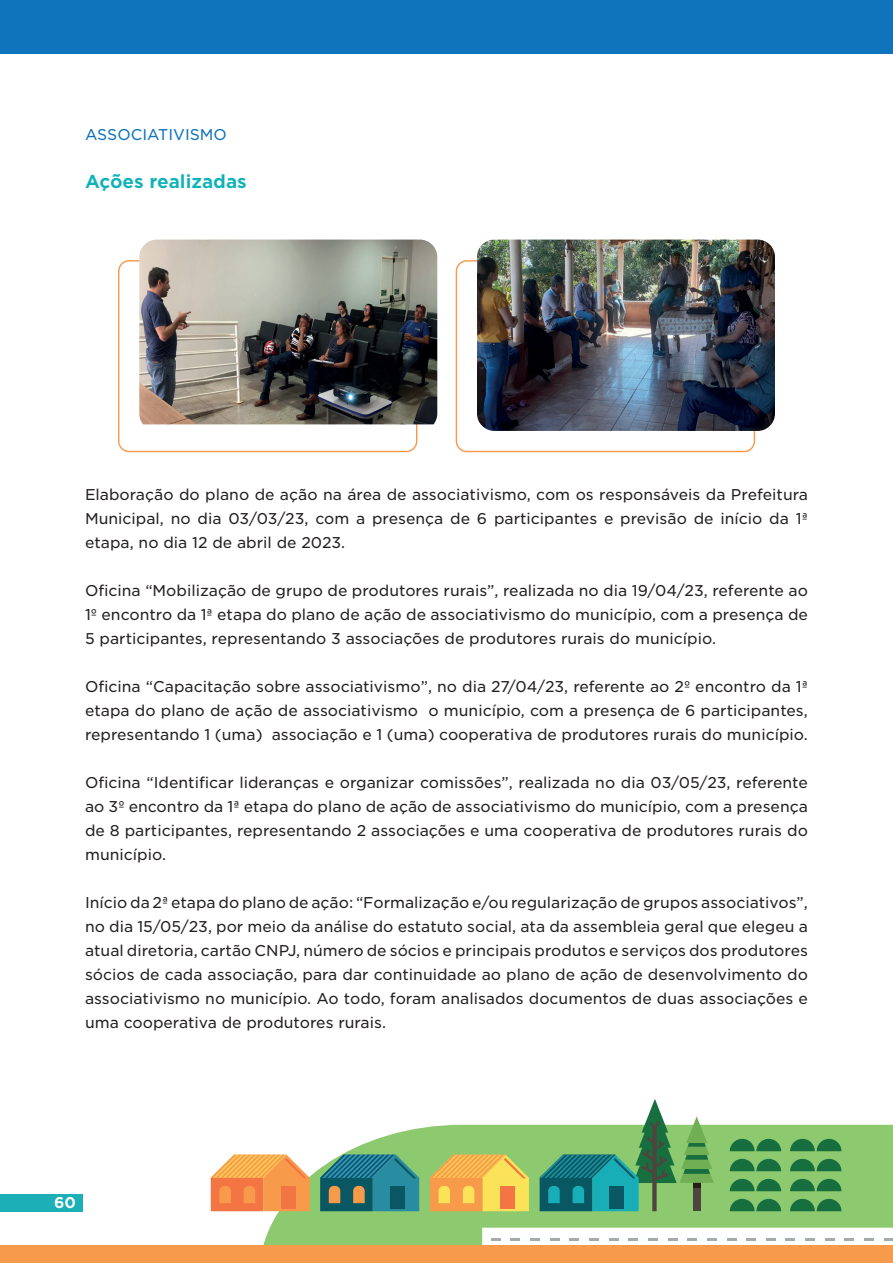
<style>
.page{position:relative;width:893px;height:1263px;background:#fff}
.page>*{position:absolute;margin:0;border:0;box-sizing:border-box;transform-origin:0 0}
.t1{font:700 18px "Gotham S Sm";color:#0eb2b8}
.t2{font:15px/24px "Gotham S Sm";color:#231f20;text-align:justify}
.t3{font:15px "Gotham S Sm";color:#1074bc}
.t4{font:700 15px "Gotham S Sm";color:#fff}
</style>
<div class="page">
<svg style="left:260px;top:1125px;width:633px;height:121px;fill:#8cc96f"></svg>
<svg style="left:430px;top:1155px;width:52px;height:56px;background:#eeae50"></svg>
<svg style="left:320px;top:1155px;width:99px;height:56px;background:#357e82"></svg>
<svg style="left:211px;top:1155px;width:99px;height:56px;background:#f69c5a"></svg>
<svg style="left:540px;top:1099px;width:174px;height:36px"></svg>
<svg style="left:482px;top:1135px;width:411px;height:111px;background:#86ba7e"></svg>
<svg style="left:884px;top:1238px;width:9px;height:2px"></svg>
<svg style="left:864px;top:1238px;width:10px;height:2px"></svg>
<svg style="left:844px;top:1238px;width:10px;height:2px"></svg>
<svg style="left:825px;top:1238px;width:10px;height:2px"></svg>
<svg style="left:805px;top:1238px;width:10px;height:2px"></svg>
<svg style="left:785px;top:1238px;width:10px;height:2px"></svg>
<svg style="left:766px;top:1238px;width:10px;height:2px"></svg>
<svg style="left:746px;top:1238px;width:10px;height:2px"></svg>
<svg style="left:727px;top:1238px;width:9px;height:2px"></svg>
<svg style="left:707px;top:1238px;width:10px;height:2px"></svg>
<svg style="left:687px;top:1238px;width:10px;height:2px"></svg>
<svg style="left:668px;top:1238px;width:9px;height:2px"></svg>
<svg style="left:648px;top:1238px;width:10px;height:2px"></svg>
<svg style="left:628px;top:1238px;width:10px;height:2px"></svg>
<svg style="left:609px;top:1238px;width:9px;height:2px"></svg>
<svg style="left:589px;top:1238px;width:10px;height:2px"></svg>
<svg style="left:569px;top:1238px;width:10px;height:2px"></svg>
<svg style="left:550px;top:1238px;width:10px;height:2px"></svg>
<svg style="left:530px;top:1238px;width:10px;height:2px"></svg>
<svg style="left:510px;top:1238px;width:10px;height:2px"></svg>
<svg style="left:491px;top:1238px;width:10px;height:2px"></svg>
<div style="left:0;top:1246px;width:893px;height:17px;background:#f79a4c"></div>
<div style="left:0;top:1194px;width:83px;height:18px;background:#1cafb8"></div>
<div style="left:0;top:0;width:893px;height:54px;background:#1074bc"></div>
<img style="left:139px;top:240px;width:298px;height:184px">
<img style="left:477px;top:240px;width:298px;height:191px">
<p class="t3" style="left:85px;top:124px;width:143px">ASSOCIATIVISMO</p>
<p class="t1" style="left:85px;top:169px;width:163px">Ações realizadas</p>
<p class="t2" style="left:85px;top:482px;width:724px">Elaboração do plano de ação na área de associativismo, com os responsáveis da Prefeitura Municipal, no dia 03/03/23, com a presença de 6 participantes e previsão de início da 1ª etapa, no dia 12 de abril de 2023.</p>
<p class="t2" style="left:85px;top:578px;width:724px">Oficina “Mobilização de grupo de produtores rurais”, realizada no dia 19/04/23, referente ao 1º encontro da 1ª etapa do plano de ação de associativismo do município, com a presença de 5 participantes, representando 3 associações de produtores rurais do município.</p>
<p class="t2" style="left:85px;top:674px;width:724px">Oficina “Capacitação sobre associativismo”, no dia 27/04/23, referente ao 2º encontro da 1ª etapa do plano de ação de associativismo o município, com a presença de 6 participantes, representando 1 (uma) associação e 1 (uma) cooperativa de produtores rurais do município.</p>
<p class="t2" style="left:85px;top:770px;width:724px">Oficina “Identificar lideranças e organizar comissões”, realizada no dia 03/05/23, referente ao 3º encontro da 1ª etapa do plano de ação de associativismo do município, com a presença de 8 participantes, representando 2 associações e uma cooperativa de produtores rurais do município.</p>
<p class="t2" style="left:85px;top:890px;width:724px">Início da 2ª etapa do plano de ação: “Formalização e/ou regularização de grupos associativos”, no dia 15/05/23, por meio da análise do estatuto social, ata da assembleia geral que elegeu a atual diretoria, cartão CNPJ, número de sócios e principais produtos e serviços dos produtores sócios de cada associação, para dar continuidade ao plano de ação de desenvolvimento do associativismo no município. Ao todo, foram analisados documentos de duas associações e uma cooperativa de produtores rurais.</p>
<p class="t4" style="left:54px;top:1192px;width:23px">60</p>
</div>
